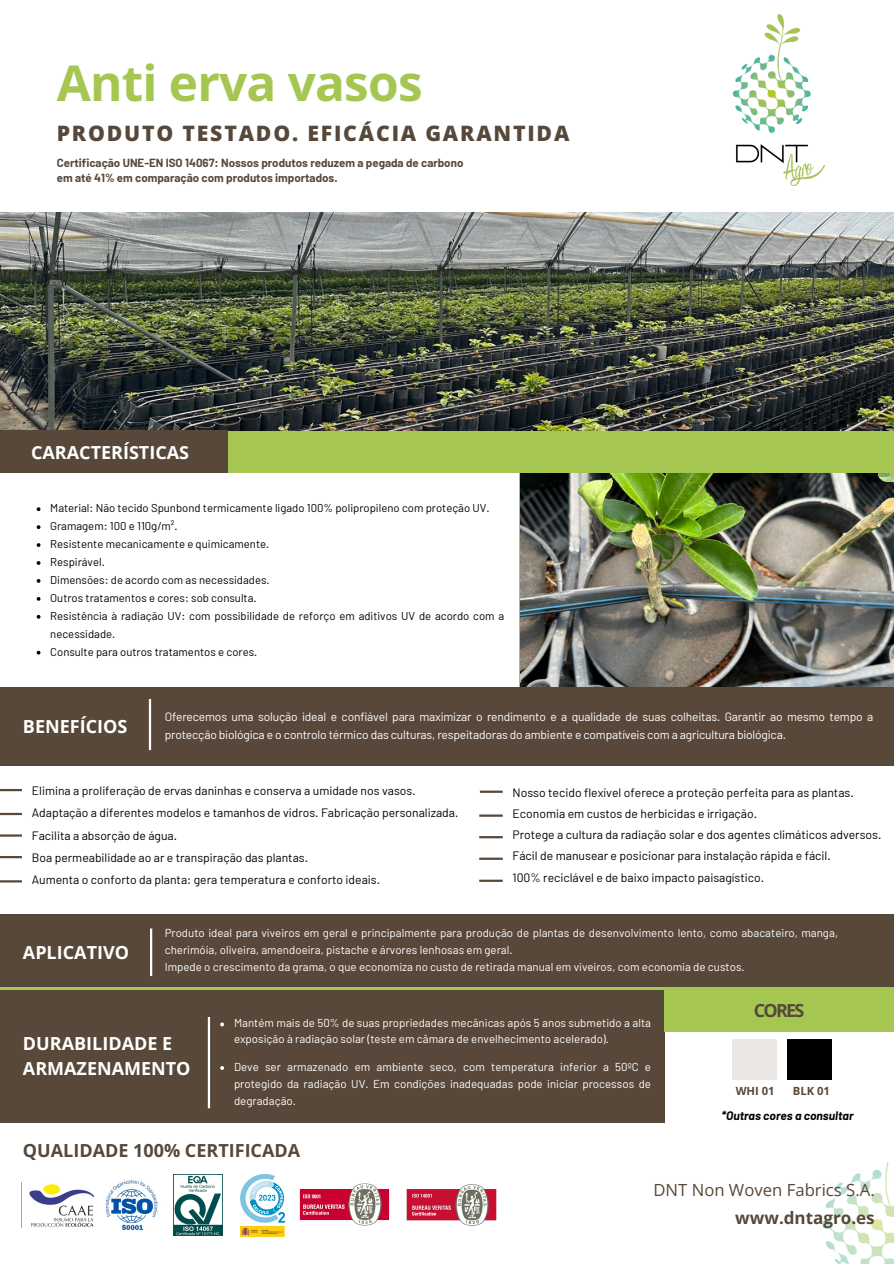
<style>
.page{position:relative;width:894px;height:1264px;background:#fff}
.page>*{position:absolute;margin:0;border:0;box-sizing:border-box;transform-origin:0 0}
.t1{font:700 49.5px "Open Sans Hebrew";letter-spacing:-.015em;color:#a5c752}
.t2{font:800 21.3px "Open Sans";letter-spacing:.085em;color:#574839}
.t3{font:700 18px/24.8px "Open Sans";color:#fff}
.t4{font:700 18px "Open Sans";color:#574839}
.t5{font:700 17.1px "Open Sans";color:#574839}
.t6{font:16.65px "Open Sans";color:#574839}
.t7{font:12.15px "Barlow";color:#000}
.t8{font:12px/18px "Barlow";letter-spacing:-.015em;color:#fff}
.t9{font:italic 700 12px "Barlow";color:#000}
.t10{font:11.55px/17.2px "Barlow";color:#fff}
.t11{font:700 11.55px/15.5px "Barlow";color:#574839}
.t12{font:11.25px/18px "Barlow";color:#000}
.t13{font:700 11.25px "Open Sans";color:#574839}
</style>
<div class="page">
<div style="left:0;top:213px;width:892px;height:541px;background:#a5c752"></div>
<div style="left:0;top:986px;width:893px;height:6px;background:#a5c752"></div>
<img style="left:732px;top:14px;width:93px;height:172px">
<img style="left:0;top:213px;width:893px;height:217px">
<div style="left:0;top:430px;width:228px;height:44px;background:#574839"></div>
<div style="left:0;top:687px;width:893px;height:78px;background:#574839"></div>
<img style="left:520px;top:474px;width:373px;height:212px">
<div style="left:0;top:474px;width:518px;height:213px;background:#fff"></div>
<hr style="left:149px;top:699px;width:2px;height:51px;background:#fff">
<div style="left:0;top:914px;width:893px;height:72px;background:#574839"></div>
<hr style="left:150px;top:928px;width:2px;height:48px;background:#fff">
<div style="left:0;top:989px;width:664px;height:133px;background:#574839"></div>
<div style="left:664px;top:989px;width:229px;height:42px;background:#a5c752"></div>
<hr style="left:208px;top:1016px;width:2px;height:92px;background:#fff">
<hr style="left:479px;top:790px;width:23px;height:2px;background:#574839">
<hr style="left:479px;top:814px;width:23px;height:2px;background:#574839">
<hr style="left:479px;top:836px;width:23px;height:2px;background:#574839">
<hr style="left:479px;top:857px;width:23px;height:2px;background:#574839">
<hr style="left:479px;top:879px;width:23px;height:2px;background:#574839">
<hr style="left:0;top:880px;width:22px;height:2px;background:#574839">
<hr style="left:0;top:789px;width:22px;height:2px;background:#574839">
<hr style="left:0;top:812px;width:22px;height:3px;background:#574839">
<hr style="left:0;top:834px;width:22px;height:2px;background:#574839">
<hr style="left:0;top:856px;width:22px;height:2px;background:#574839">
<img style="left:822px;top:1162px;width:71px;height:101px">
<div style="left:732px;top:1039px;width:44px;height:40px;background:#eae6e4"></div>
<div style="left:787px;top:1039px;width:44px;height:40px;background:#000"></div>
<svg style="left:37px;top:507px;width:3px;height:4px"></svg>
<svg style="left:37px;top:525px;width:3px;height:4px"></svg>
<svg style="left:37px;top:543px;width:3px;height:4px"></svg>
<svg style="left:37px;top:561px;width:3px;height:4px"></svg>
<svg style="left:37px;top:579px;width:3px;height:4px"></svg>
<svg style="left:220px;top:1022px;width:4px;height:4px"></svg>
<svg style="left:220px;top:1066px;width:4px;height:3px"></svg>
<img style="left:105px;top:1179px;width:53px;height:52px">
<img style="left:241px;top:1174px;width:43px;height:62px">
<img style="left:299px;top:1183px;width:91px;height:43px">
<img style="left:406px;top:1184px;width:91px;height:42px">
<img style="left:29px;top:1184px;width:65px;height:43px">
<img style="left:173px;top:1174px;width:49px;height:61px">
<p class="t1" style="left:57px;top:48px;width:367px">Anti erva vasos</p>
<h3 class="t2" style="left:57px;top:118px;width:514px">PRODUTO TESTADO. EFICÁCIA GARANTIDA</h3>
<h6 class="t11" style="left:57px;top:154px;width:408px">Certificação UNE-EN ISO 14067: Nossos produtos reduzem a pegada de carbono em até 41% em comparação com produtos importados.</h6>
<p class="t3" style="left:31px;top:439px;width:160px">CARACTERÍSTICAS</p>
<p class="t12" style="left:50px;top:498px;width:441px">Material: Não tecido Spunbond termicamente ligado 100% polipropileno com proteção UV.</p>
<p class="t12" style="left:50px;top:516px;width:129px">Gramagem: 100 e 110g/m².</p>
<p class="t12" style="left:50px;top:534px;width:220px">Resistente mecanicamente e quimicamente.</p>
<h3 class="t12" style="left:50px;top:552px;width:56px">Respirável.</h3>
<p class="t12" style="left:50px;top:570px;width:221px">Dimensões: de acordo com as necessidades.</p>
<p class="t12" style="left:50px;top:588px;width:208px">Outros tratamentos e cores: sob consulta.</p>
<p class="t12" style="left:50px;top:606px;width:455px">Resistência à radiação UV: com possibilidade de reforço em aditivos UV de acordo com a necessidade.</p>
<p class="t12" style="left:50px;top:642px;width:208px">Consulte para outros tratamentos e cores.</p>
<p class="t3" style="left:23px;top:713px;width:106px">BENEFÍCIOS</p>
<p class="t8" style="left:165px;top:706px;width:710px">Oferecemos uma solução ideal e confiável para maximizar o rendimento e a qualidade de suas colheitas. Garantir ao mesmo tempo a protecção biológica e o controlo térmico das culturas, respeitadoras do ambiente e compatíveis com a agricultura biológica.</p>
<p class="t7" style="left:32px;top:783px;width:385px">Elimina a proliferação de ervas daninhas e conserva a umidade nos vasos.</p>
<h3 class="t7" style="left:32px;top:805px;width:428px">Adaptação a diferentes modelos e tamanhos de vidros. Fabricação personalizada.</h3>
<p class="t7" style="left:32px;top:827px;width:147px">Facilita a absorção de água.</p>
<p class="t7" style="left:32px;top:849px;width:277px">Boa permeabilidade ao ar e transpiração das plantas.</p>
<h3 class="t7" style="left:32px;top:872px;width:349px">Aumenta o conforto da planta: gera temperatura e conforto ideais.</h3>
<p class="t7" style="left:512px;top:784px;width:343px">Nosso tecido flexível oferece a proteção perfeita para as plantas.</p>
<p class="t7" style="left:512px;top:805px;width:246px">Economia em custos de herbicidas e irrigação.</p>
<h3 class="t7" style="left:512px;top:827px;width:370px">Protege a cultura da radiação solar e dos agentes climáticos adversos.</h3>
<p class="t7" style="left:512px;top:848px;width:320px">Fácil de manusear e posicionar para instalação rápida e fácil.</p>
<p class="t7" style="left:512px;top:869px;width:253px">100% reciclável e de baixo impacto paisagístico.</p>
<p class="t3" style="left:23px;top:939px;width:108px">APLICATIVO</p>
<h3 class="t10" style="left:165px;top:923px;width:674px">Produto ideal para viveiros em geral e principalmente para produção de plantas de desenvolvimento lento, como abacateiro, manga, cherimóia, oliveira, amendoeira, pistache e árvores lenhosas em geral.</h3>
<h6 class="t10" style="left:165px;top:958px;width:581px">Impede o crescimento da grama, o que economiza no custo de retirada manual em viveiros, com economia de custos.</h6>
<p class="t3" style="left:23px;top:1030px;width:169px">DURABILIDADE E<br>ARMAZENAMENTO</p>
<p class="t10" style="left:234px;top:1015px;width:418px;line-height:15.3px">Mantém mais de 50% de suas propriedades mecânicas após 5 anos submetido a alta exposição à radiação solar (teste em câmara de envelhecimento acelerado).</p>
<p class="t10" style="left:234px;top:1057px;width:418px;text-align:justify">Deve ser armazenado em ambiente seco, com temperatura inferior a 50ºC e protegido da radiação UV. Em condições inadequadas pode iniciar processos de degradação.</p>
<p class="t4" style="left:23px;top:1137px;width:279px">QUALIDADE 100% CERTIFICADA</p>
<p class="t4" style="left:753px;top:997px;width:52px">CORES</p>
<p class="t13" style="left:735px;top:1082px;width:40px">WHI 01</p>
<p class="t13" style="left:792px;top:1082px;width:39px">BLK 01</p>
<p class="t9" style="left:721px;top:1107px;width:133px">*Outras cores a consultar</p>
<h5 class="t6" style="left:653px;top:1178px;width:223px">DNT Non Woven Fabrics S.A.</h5>
<p class="t5" style="left:735px;top:1205px;width:141px">www.dntagro.es</p>
</div>
